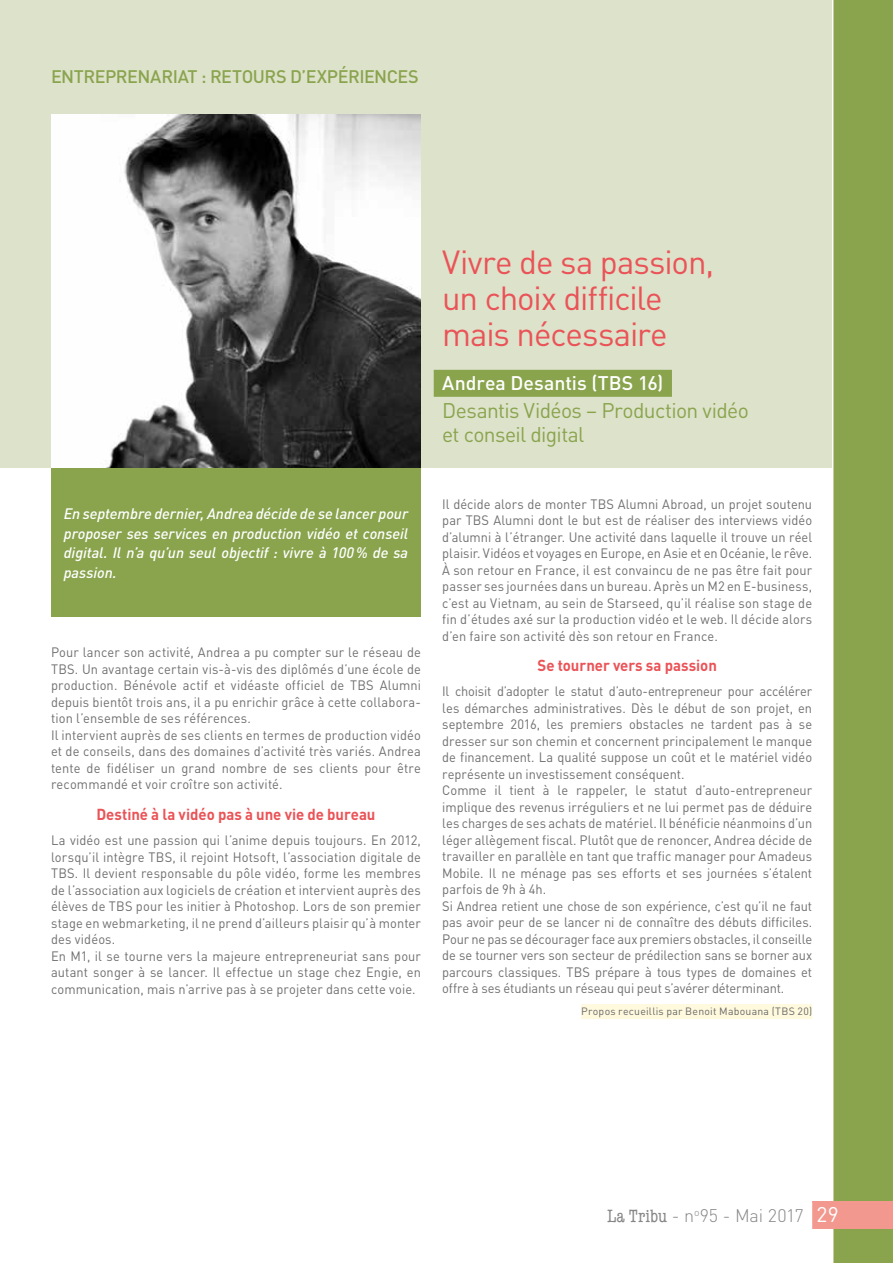
<style>
.page{position:relative;width:893px;height:1263px;background:#fff}
.page>*{position:absolute;margin:0;border:0;box-sizing:border-box;transform-origin:0 0}
.t1{font:33px/36px "DIN";letter-spacing:-.03em;color:#ea5357}
.t2{font:21px/24px "DIN";letter-spacing:-.03em;color:#8aa44e}
.t3{font:21px "DIN";color:#fff}
.t4{font:500 19.5px "DIN";color:#fff}
.t5{font:500 18px "DIN";letter-spacing:-.025em;color:#8aa44e}
.t6{font:300 18px "DIN";letter-spacing:-.01em;color:#878787}
.t7{font:700 15.75px "DIN";letter-spacing:.005em;color:#ea5357;scale:.95 1}
.t8{font:italic 500 15px/19.5px "DIN";color:#fff;text-align:justify}
.t9{font:13.5px/16.5px "DIN";letter-spacing:.005em;color:#706f6f;scale:.95 1}
.t10{font:10.5px "DIN";letter-spacing:.025em;color:#686868}
.s1{font-family:"American Typewriter";font-weight:400;font-stretch:condensed}
</style>
<div class="page">
<div style="left:0;top:0;width:893px;height:468px;background:#dde2ca"></div>
<div style="left:831px;top:0;width:62px;height:1263px;background:#8aa44e"></div>
<div style="left:812px;top:1202px;width:81px;height:27px;background:#f3988e"></div>
<div style="left:434px;top:370px;width:238px;height:27px;background:#8aa44e"></div>
<div style="left:581px;top:1004px;width:231px;height:15px;background:#fff9de"></div>
<img style="left:51px;top:115px;width:370px;height:353px">
<div style="left:51px;top:468px;width:370px;height:149px;background:#8aa44e"></div>
<h3 class="t5" style="left:51px;top:65px;width:368px">ENTREPRENARIAT : RETOURS D’EXPÉRIENCES</h3>
<p class="t8" style="left:64px;top:503px;width:346px">En septembre dernier, Andrea décide de se lancer pour proposer ses services en production vidéo et conseil digital. Il n’a qu’un seul objectif : vivre à 100% de sa passion.</p>
<p class="t9" style="left:51px;top:644px;width:391px">Pour lancer son activité, Andrea a pu compter sur le réseau de TBS. Un avantage certain vis-à-vis des diplômés d’une école de production. Bénévole actif et vidéaste officiel de TBS Alumni depuis bientôt trois ans, il a pu enrichir grâce à cette collabora&shy;tion l’ensemble de ses références.<br>Il intervient auprès de ses clients en termes de production vidéo et de conseils, dans des domaines d’activité très variés. Andrea tente de fidéliser un grand nombre de ses clients pour être recommandé et voir croître son activité.</p>
<p class="t7" style="left:96px;top:804px;width:295px">Destiné à la vidéo pas à une vie de bureau</p>
<p class="t9" style="left:51px;top:832px;width:391px">La vidéo est une passion qui l’anime depuis toujours. En 2012, lorsqu’il intègre TBS, il rejoint Hotsoft, l’association digitale de TBS. Il devient responsable du pôle vidéo, forme les membres de l’association aux logiciels de création et intervient auprès des élèves de TBS pour les initier à Photoshop. Lors de son premier stage en webmarketing, il ne prend d’ailleurs plaisir qu’à monter des vidéos.<br>En M1, il se tourne vers la majeure entrepreneuriat sans pour autant songer à se lancer. Il effectue un stage chez Engie, en communication, mais n’arrive pas à se projeter dans cette voie.</p>
<h1 class="t1" style="left:442px;top:244px;width:274px">Vivre de sa passion, un choix difficile mais nécessaire</h1>
<h3 class="t4" style="left:442px;top:370px;width:223px">ANDREA DESANTIS (TBS 16)</h3>
<h2 class="t2" style="left:442px;top:398px;width:308px">Desantis Vidéos – Production vidéo et conseil digital</h2>
<p class="t9" style="left:442px;top:495px;width:391px;text-align:justify">Il décide alors de monter TBS Alumni Abroad, un projet soutenu par TBS Alumni dont le but est de réaliser des interviews vidéo d’alumni à l’étranger. Une activité dans laquelle il trouve un réel plaisir. Vidéos et voyages en Europe, en Asie et en Océanie, le rêve. à son retour en France, il est convaincu de ne pas être fait pour passer ses journées dans un bureau. Après un M2 en E-business, c’est au Vietnam, au sein de Starseed, qu’il réalise son stage de fin d’études axé sur la production vidéo et le web. Il décide alors d’en faire son activité dès son retour en France.</p>
<p class="t7" style="left:537px;top:655px;width:190px">Se tourner vers sa passion</p>
<p class="t9" style="left:442px;top:683px;width:391px">Il choisit d’adopter le statut d’auto-entrepreneur pour accélérer les démarches administratives. Dès le début de son projet, en septembre 2016, les premiers obstacles ne tardent pas à se dresser sur son chemin et concernent principalement le manque de financement. La qualité suppose un coût et le matériel vidéo représente un investissement conséquent.<br>Comme il tient à le rappeler, le statut d’auto-entrepreneur implique des revenus irréguliers et ne lui permet pas de déduire les charges de ses achats de matériel. Il bénéficie néanmoins d’un léger allègement fiscal. Plutôt que de renoncer, Andrea décide de travailler en parallèle en tant que traffic manager pour Amadeus Mobile. Il ne ménage pas ses efforts et ses journées s’étalent parfois de 9h à 4h.<br>Si Andrea retient une chose de son expérience, c’est qu’il ne faut pas avoir peur de se lancer ni de connaître des débuts difficiles.<br>Pour ne pas se décourager face aux premiers obstacles, il conseille de se tourner vers son secteur de prédilection sans se borner aux parcours classiques. TBS prépare à tous types de domaines et offre à ses étudiants un réseau qui peut s’avérer déterminant.</p>
<p class="t10" style="left:581px;top:1005px;width:232px">Propos recueillis par Benoit Mabouana (TBS 20)</p>
<h3 class="t6" style="left:607px;top:1205px;width:198px"><span class="s1">La Tribu</span> - n<sup>o</sup>95 - Mai 2017</h3>
<h2 class="t3" style="left:816px;top:1202px;width:24px">29</h2>
</div>
